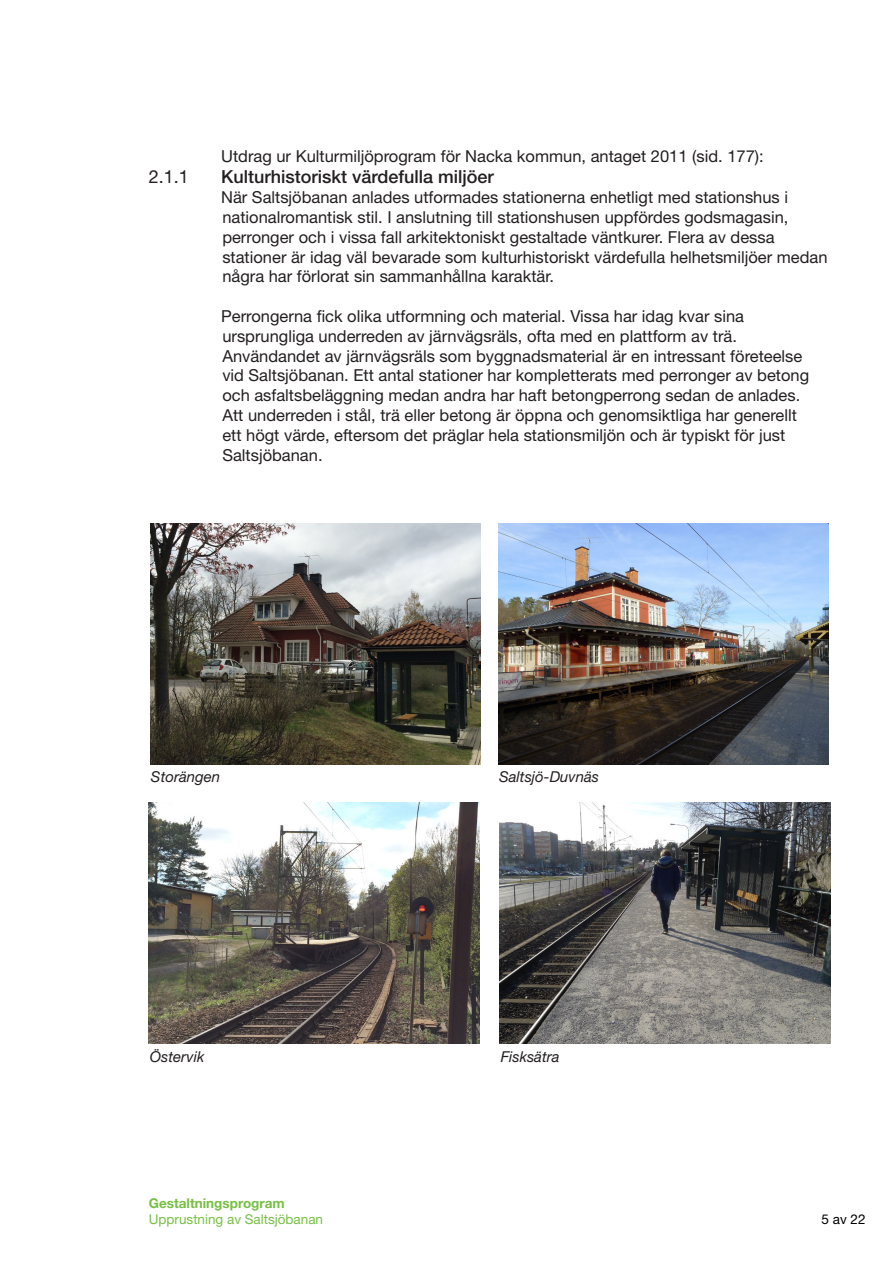
<style>
.page{position:relative;width:893px;height:1263px;background:#fff}
.page>*{position:absolute;margin:0;border:0;box-sizing:border-box;transform-origin:0 0}
.t1{font:500 18px "Helvetica Neue";color:#231f20}
.t2{font:18px "Helvetica Neue";color:#231f20}
.Brödtext_Namngiven{font:16.5px/19.8px "Helvetica Neue";color:#231f20}
.Brödtext_Namngiven-2{font:italic 15px "Helvetica Neue";color:#231f20}
.t3{font:13.5px "Helvetica Neue";color:#76c043}
.t4{font:700 13.5px "Helvetica Neue";color:#76c043}
.t5{font:13.5px "Helvetica Neue";color:#000001}
</style>
<div class="page">
<img style="left:149px;top:802px;width:330px;height:241px">
<img style="left:500px;top:802px;width:330px;height:241px">
<img style="left:151px;top:523px;width:329px;height:241px">
<img style="left:498px;top:523px;width:331px;height:241px">
<p class="Brödtext_Namngiven" style="left:221px;top:146px;width:544px">Utdrag ur Kulturmiljöprogram för Nacka kommun, antaget 2011 (sid. 177):</p>
<p class="t2" style="left:149px;top:166px;width:42px">2.1.1</p>
<p class="t1" style="left:221px;top:166px;width:274px">Kulturhistoriskt värdefulla miljöer</p>
<p class="Brödtext_Namngiven" style="left:221px;top:187px;width:608px">När Saltsjöbanan anlades utformades stationerna enhetligt med stationshus i nationalromantisk stil. I anslutning till stationshusen uppfördes godsmagasin, perronger och i vissa fall arkitektoniskt gestaltade väntkurer. Flera av dessa stationer är idag väl bevarade som kulturhistoriskt värdefulla helhetsmiljöer medan några har förlorat sin sammanhållna karaktär.</p>
<p class="Brödtext_Namngiven" style="left:221px;top:306px;width:590px">Perrongerna fick olika utformning och material. Vissa har idag kvar sina ursprungliga underreden av järnvägsräls, ofta med en plattform av trä.<br>Användandet av järnvägsräls som byggnadsmaterial är en intressant företeelse vid Saltsjöbanan. Ett antal stationer har kompletterats med perronger av betong och asfaltsbeläggning medan andra har haft betongperrong sedan de anlades.<br>Att underreden i stål, trä eller betong är öppna och genomsiktliga har generellt ett högt värde, eftersom det präglar hela stationsmiljön och är typiskt för just Saltsjöbanan.</p>
<p class="Brödtext_Namngiven-2" style="left:151px;top:768px;width:71px">Storängen</p>
<p class="Brödtext_Namngiven-2" style="left:499px;top:768px;width:102px">Saltsjö-Duvnäs</p>
<p class="Brödtext_Namngiven-2" style="left:150px;top:1047px;width:56px">Östervik</p>
<p class="Brödtext_Namngiven-2" style="left:501px;top:1047px;width:60px">Fisksätra</p>
<p class="t4" style="left:149px;top:1194px;width:137px">Gestaltningsprogram</p>
<p class="t3" style="left:149px;top:1211px;width:176px">Upprustning av Saltsjöbanan</p>
<p class="t5" style="left:822px;top:1211px;width:46px">5 av 22</p>
</div>
